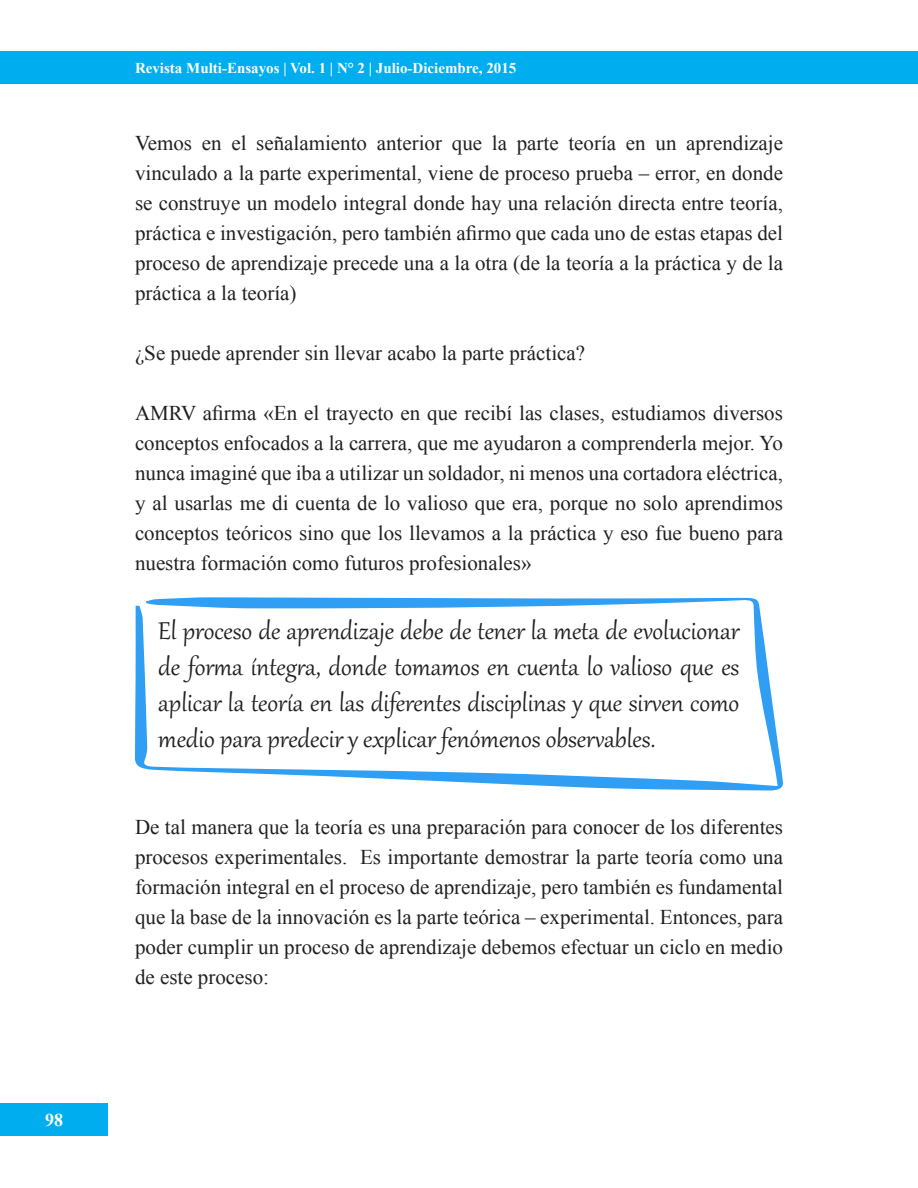
<style>
.page{position:relative;width:918px;height:1188px;background:#fff}
.page>*{position:absolute;margin:0;border:0;box-sizing:border-box;transform-origin:0 0}
.t1{font:30px/36px "Gabriola";color:#231f20;text-align:justify}
.t2{font:21px/30px "Times New Roman";color:#231f20;text-align:justify}
.t3{font:700 18px "Times New Roman";color:#fff}
.t4{font:700 15px "Times New Roman";color:#fff}
</style>
<div class="page">
<div style="left:0;top:1104px;width:108px;height:32px;background:#00aeef"></div>
<div style="left:0;top:51px;width:918px;height:33px;background:#00aeef"></div>
<svg style="left:135px;top:597px;width:648px;height:194px"></svg>
<p class="t3" style="left:45px;top:1108px;width:19px">98</p>
<p class="t4" style="left:135px;top:57px;width:383px">Revista Multi-Ensayos | Vol. 1 | N° 2 | Julio-Diciembre, 2015</p>
<p class="t2" style="left:135px;top:127px;width:650px">Vemos en el señalamiento anterior que la parte teoría en un aprendizaje vinculado a la parte experimental, viene de proceso prueba – error, en donde se construye un modelo integral donde hay una relación directa entre teoría, práctica e investigación, pero también afirmo que cada uno de estas etapas del proceso de aprendizaje precede una a la otra (de la teoría a la práctica y de la práctica a la teoría)</p>
<p class="t2" style="left:135px;top:337px;width:452px">¿Se puede aprender sin llevar acabo la parte práctica?</p>
<p class="t2" style="left:135px;top:397px;width:650px">AMRV afirma «En el trayecto en que recibí las clases, estudiamos diversos conceptos enfocados a la carrera, que me ayudaron a comprenderla mejor. Yo nunca imaginé que iba a utilizar un soldador, ni menos una cortadora eléctrica, y al usarlas me di cuenta de lo valioso que era, porque no solo aprendimos conceptos teóricos sino que los llevamos a la práctica y eso fue bueno para nuestra formación como futuros profesionales»</p>
<p class="t1" style="left:158px;top:611px;width:583px">El proceso de aprendizaje debe de tener la meta de evolucionar de forma íntegra, donde tomamos en cuenta lo valioso que es aplicar la teoría en las diferentes disciplinas y que sirven como medio para predecir y explicar fenómenos observables.</p>
<p class="t2" style="left:135px;top:812px;width:650px">De tal manera que la teoría es una preparación para conocer de los diferentes procesos experimentales. Es importante demostrar la parte teoría como una formación integral en el proceso de aprendizaje, pero también es fundamental que la base de la innovación es la parte teórica – experimental. Entonces, para poder cumplir un proceso de aprendizaje debemos efectuar un ciclo en medio de este proceso:</p>
</div>
